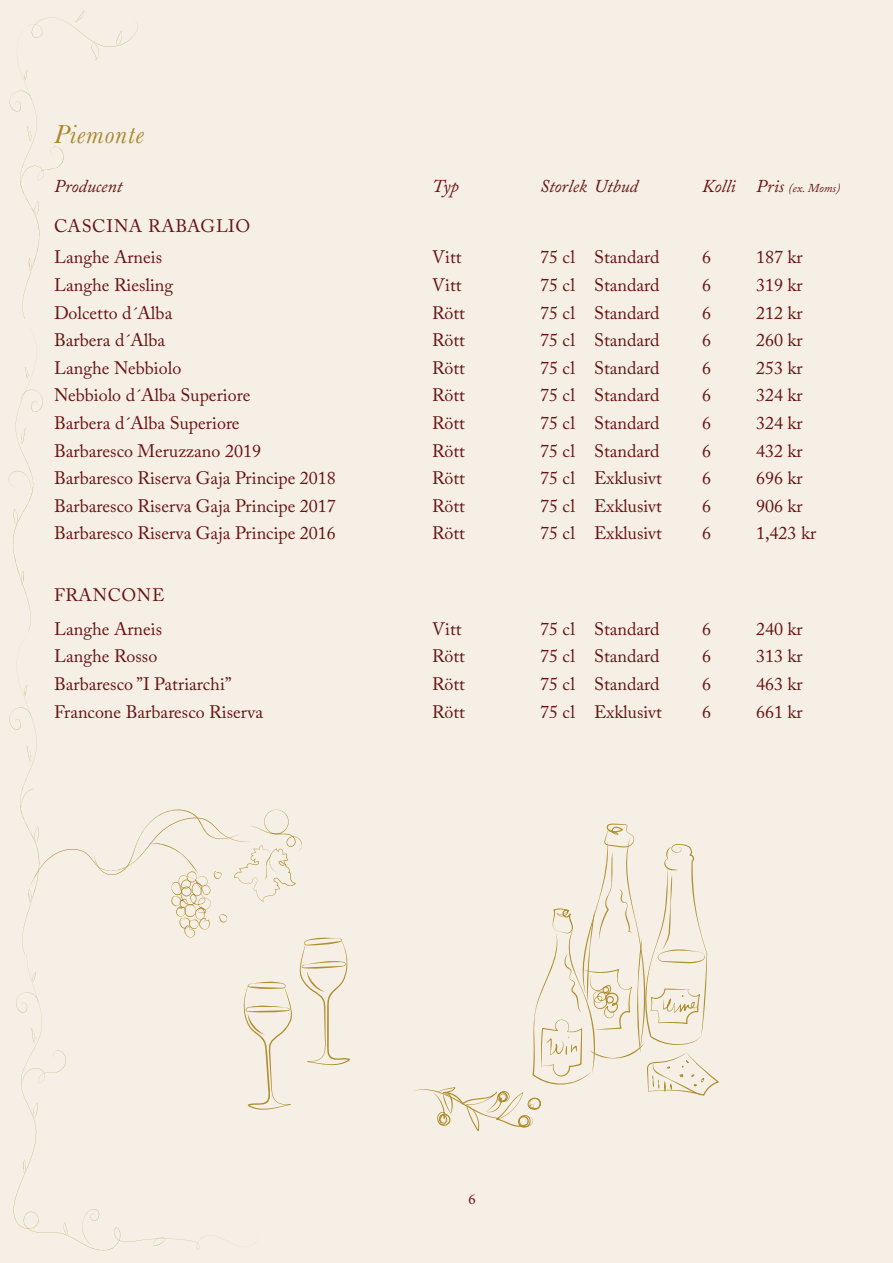
<style>
.page{position:relative;width:893px;height:1263px;background:#f5efe6}
.page>*{position:absolute;margin:0;border:0;box-sizing:border-box;transform-origin:0 0}
.t1{font:italic 27px "Baskerville";letter-spacing:.04em;color:#ae8e2e}
.t2{font:18px/31.2px "Adobe Caslon Pro";color:#6d1513}
.t3{font:italic 18px "Adobe Caslon Pro";color:#6d1513}
.t4{font:15px "Minion Pro";color:#6d1513}
.s1{font-size:12px}
</style>
<div class="page">
<svg style="left:8px;top:11px;width:130px;height:620px"></svg>
<svg style="left:13px;top:1118px;width:225px;height:133px"></svg>
<svg style="left:413px;top:823px;width:306px;height:308px"></svg>
<svg style="left:9px;top:664px;width:341px;height:454px"></svg>
<h1 class="t1" style="left:54px;top:116px;width:91px">Piemonte</h1>
<p class="t3" style="left:54px;top:175px;width:70px">Producent</p>
<p class="t3" style="left:432px;top:175px;width:28px">Typ</p>
<p class="t3" style="left:540px;top:175px;width:100px">Storlek Utbud</p>
<p class="t3" style="left:702px;top:175px;width:140px">Kolli Pris <span class="s1">(ex. Moms)</span></p>
<p class="t2" style="left:54px;top:210px;width:198px">CASCINA RABAGLIO<br>Langhe Arneis</p>
<p class="t2" style="left:432px;top:242px;width:31px">Vitt</p>
<p class="t2" style="left:540px;top:242px;width:121px">75 cl Standard</p>
<p class="t2" style="left:702px;top:242px;width:10px">6</p>
<p class="t2" style="left:756px;top:242px;width:48px">187 kr</p>
<p class="t2" style="left:54px;top:269px;width:121px">Langhe Riesling</p>
<p class="t2" style="left:432px;top:269px;width:31px">Vitt</p>
<p class="t2" style="left:540px;top:269px;width:121px">75 cl Standard</p>
<p class="t2" style="left:702px;top:269px;width:10px">6</p>
<p class="t2" style="left:756px;top:269px;width:48px">319 kr</p>
<p class="t2" style="left:54px;top:297px;width:120px">Dolcetto d´Alba</p>
<p class="t2" style="left:432px;top:297px;width:34px">Rött</p>
<p class="t2" style="left:540px;top:297px;width:121px">75 cl Standard</p>
<p class="t2" style="left:702px;top:297px;width:10px">6</p>
<p class="t2" style="left:756px;top:297px;width:48px">212 kr</p>
<p class="t2" style="left:54px;top:324px;width:113px">Barbera d´Alba</p>
<p class="t2" style="left:432px;top:324px;width:34px">Rött</p>
<p class="t2" style="left:540px;top:324px;width:121px">75 cl Standard</p>
<p class="t2" style="left:702px;top:324px;width:10px">6</p>
<p class="t2" style="left:756px;top:324px;width:48px">260 kr</p>
<p class="t2" style="left:54px;top:352px;width:129px">Langhe Nebbiolo</p>
<p class="t2" style="left:432px;top:352px;width:34px">Rött</p>
<p class="t2" style="left:540px;top:352px;width:121px">75 cl Standard</p>
<p class="t2" style="left:702px;top:352px;width:10px">6</p>
<p class="t2" style="left:756px;top:352px;width:48px">253 kr</p>
<p class="t2" style="left:54px;top:380px;width:198px">Nebbiolo d´Alba Superiore</p>
<p class="t2" style="left:432px;top:380px;width:34px">Rött</p>
<p class="t2" style="left:540px;top:380px;width:121px">75 cl Standard</p>
<p class="t2" style="left:702px;top:380px;width:10px">6</p>
<p class="t2" style="left:756px;top:380px;width:48px">324 kr</p>
<p class="t2" style="left:54px;top:407px;width:187px">Barbera d´Alba Superiore</p>
<p class="t2" style="left:432px;top:407px;width:34px">Rött</p>
<p class="t2" style="left:540px;top:407px;width:121px">75 cl Standard</p>
<p class="t2" style="left:702px;top:407px;width:10px">6</p>
<p class="t2" style="left:756px;top:407px;width:48px">324 kr</p>
<p class="t2" style="left:54px;top:435px;width:209px">Barbaresco Meruzzano 2019</p>
<p class="t2" style="left:432px;top:435px;width:34px">Rött</p>
<p class="t2" style="left:540px;top:435px;width:121px">75 cl Standard</p>
<p class="t2" style="left:702px;top:435px;width:10px">6</p>
<p class="t2" style="left:756px;top:435px;width:48px">432 kr</p>
<p class="t2" style="left:54px;top:462px;width:283px">Barbaresco Riserva Gaja Principe 2018</p>
<p class="t2" style="left:432px;top:462px;width:34px">Rött</p>
<p class="t2" style="left:540px;top:462px;width:123px">75 cl Exklusivt</p>
<p class="t2" style="left:702px;top:462px;width:10px">6</p>
<p class="t2" style="left:756px;top:462px;width:48px">696 kr</p>
<p class="t2" style="left:54px;top:490px;width:283px">Barbaresco Riserva Gaja Principe 2017</p>
<p class="t2" style="left:432px;top:490px;width:34px">Rött</p>
<p class="t2" style="left:540px;top:490px;width:123px">75 cl Exklusivt</p>
<p class="t2" style="left:702px;top:490px;width:10px">6</p>
<p class="t2" style="left:756px;top:490px;width:48px">906 kr</p>
<p class="t2" style="left:54px;top:518px;width:283px">Barbaresco Riserva Gaja Principe 2016</p>
<p class="t2" style="left:432px;top:518px;width:34px">Rött</p>
<p class="t2" style="left:540px;top:518px;width:123px">75 cl Exklusivt</p>
<p class="t2" style="left:702px;top:518px;width:10px">6</p>
<p class="t2" style="left:756px;top:518px;width:62px">1,423 kr</p>
<p class="t2" style="left:54px;top:577px;width:112px;line-height:34.2px">FRANCONE<br>Langhe Arneis</p>
<p class="t2" style="left:432px;top:613px;width:31px">Vitt</p>
<p class="t2" style="left:540px;top:613px;width:121px">75 cl Standard</p>
<p class="t2" style="left:702px;top:613px;width:10px">6</p>
<p class="t2" style="left:756px;top:613px;width:48px">240 kr</p>
<p class="t2" style="left:54px;top:641px;width:105px">Langhe Rosso</p>
<p class="t2" style="left:432px;top:641px;width:34px">Rött</p>
<p class="t2" style="left:540px;top:641px;width:121px">75 cl Standard</p>
<p class="t2" style="left:702px;top:641px;width:10px">6</p>
<p class="t2" style="left:756px;top:641px;width:48px">313 kr</p>
<p class="t2" style="left:54px;top:668px;width:179px">Barbaresco ”I Patriarchi”</p>
<p class="t2" style="left:432px;top:668px;width:34px">Rött</p>
<p class="t2" style="left:540px;top:668px;width:121px">75 cl Standard</p>
<p class="t2" style="left:702px;top:668px;width:10px">6</p>
<p class="t2" style="left:756px;top:668px;width:48px">463 kr</p>
<p class="t2" style="left:54px;top:696px;width:211px">Francone Barbaresco Riserva</p>
<p class="t2" style="left:432px;top:696px;width:34px">Rött</p>
<p class="t2" style="left:540px;top:696px;width:123px">75 cl Exklusivt</p>
<p class="t2" style="left:702px;top:696px;width:10px">6</p>
<p class="t2" style="left:756px;top:696px;width:48px">661 kr</p>
<p class="t4" style="left:468px;top:1189px;width:9px">6</p>
</div>
